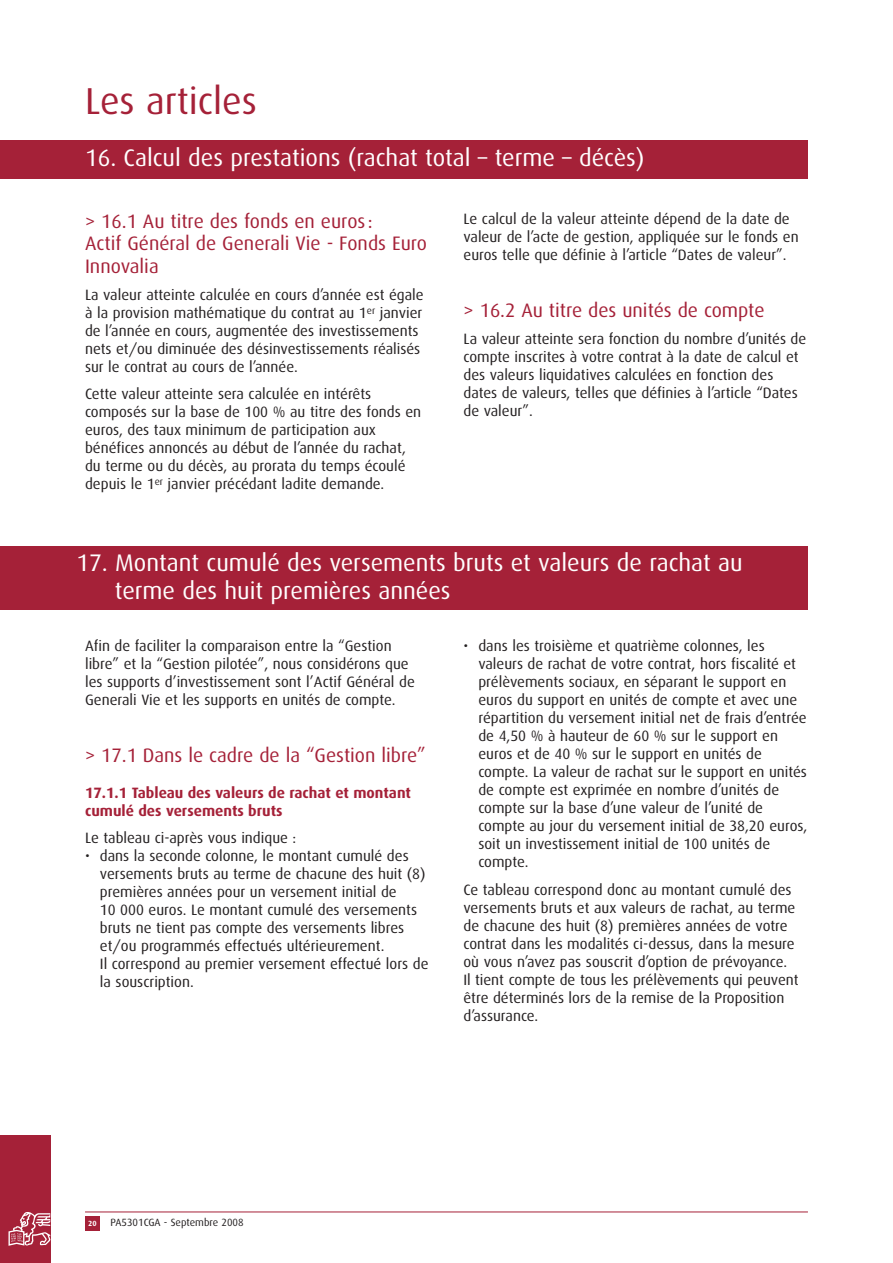
<style>
.page{position:relative;width:893px;height:1263px;background:#fff}
.page>*{position:absolute;margin:0;border:0;box-sizing:border-box;transform-origin:0 0}
.t1{font:37.5px "Dax";color:#a52138}
.t2{font:24px/28.5px "Dax";color:#fff}
.t3{font:19.5px/22.4px "Dax";color:#a52138}
.t4{font:15px/18px "Dax";color:#231f20}
.t5{font:700 15px/18px "Dax";color:#a52138}
.t6{font:10.5px "Dax";color:#231f20}
.t7{font:700 7.5px "Dax";color:#fff}
</style>
<div class="page">
<div style="left:0;top:1135px;width:51px;height:128px;background:#a52138"></div>
<svg style="left:9px;top:1212px;width:41px;height:34px"></svg>
<hr style="left:85px;top:1211px;width:723px;height:1px;background:#a52138">
<div style="left:85px;top:1216px;width:15px;height:15px;background:#a52138"></div>
<div style="left:0;top:140px;width:808px;height:39px;background:#a52138"></div>
<div style="left:0;top:546px;width:808px;height:64px;background:#a52138"></div>
<h1 class="t1" style="left:85px;top:85px;width:173px">Les articles</h1>
<h2 class="t2" style="left:85px;top:145px;width:561px">16. Calcul des prestations (rachat total – terme – décès)</h2>
<h3 class="t3" style="left:85px;top:211px;width:343px">&gt; 16.1 Au titre des fonds en euros:<br>Actif Général de Generali Vie - Fonds Euro<br>Innovalia</h3>
<p class="t4" style="left:85px;top:286px;width:340px">La valeur atteinte calculée en cours d’année est égale à la provision mathématique du contrat au 1<sup>er</sup> janvier de l’année en cours, augmentée des investissements nets et/ou diminuée des désinvestissements réalisés sur le contrat au cours de l’année.</p>
<p class="t4" style="left:85px;top:385px;width:338px">Cette valeur atteinte sera calculée en intérêts composés sur la base de 100 % au titre des fonds en euros, des taux minimum de participation aux bénéfices annoncés au début de l’année du rachat, du terme ou du décès, au prorata du temps écoulé depuis le 1<sup>er</sup> janvier précédant ladite demande.</p>
<p class="t4" style="left:463px;top:211px;width:337px">Le calcul de la valeur atteinte dépend de la date de valeur de l’acte de gestion, appliquée sur le fonds en euros telle que définie à l’article “Dates de valeur”.</p>
<h3 class="t3" style="left:463px;top:300px;width:303px">&gt; 16.2 Au titre des unités de compte</h3>
<p class="t4" style="left:463px;top:331px;width:344px">La valeur atteinte sera fonction du nombre d’unités de compte inscrites à votre contrat à la date de calcul et des valeurs liquidatives calculées en fonction des dates de valeurs, telles que définies à l’article “Dates de valeur”.</p>
<h2 class="t2" style="left:115px;top:550px;width:629px;text-indent:-38px">17. Montant cumulé des versements bruts et valeurs de rachat au terme des huit premières années</h2>
<p class="t4" style="left:85px;top:638px;width:331px">Afin de faciliter la comparaison entre la “Gestion libre” et la “Gestion pilotée”, nous considérons que les supports d’investissement sont l’Actif Général de Generali Vie et les supports en unités de compte.</p>
<h3 class="t3" style="left:85px;top:745px;width:342px">&gt; 17.1 Dans le cadre de la “Gestion libre”</h3>
<p class="t5" style="left:85px;top:785px;width:327px">17.1.1 Tableau des valeurs de rachat et montant cumulé des versements bruts</p>
<p class="t4" style="left:85px;top:830px;width:213px">Le tableau ci-après vous indique :</p>
<p class="t4" style="left:100px;top:848px;width:330px;text-indent:-15px">• dans la seconde colonne, le montant cumulé des versements bruts au terme de chacune des huit (8) premières années pour un versement initial de<br>10 000 euros. Le montant cumulé des versements bruts ne tient pas compte des versements libres et/ou programmés effectués ultérieurement.<br>Il correspond au premier versement effectué lors de la souscription.</p>
<p class="t4" style="left:478px;top:638px;width:330px;text-indent:-15px">• dans les troisième et quatrième colonnes, les valeurs de rachat de votre contrat, hors fiscalité et prélèvements sociaux, en séparant le support en euros du support en unités de compte et avec une répartition du versement initial net de frais d’entrée de 4,50 % à hauteur de 60 % sur le support en euros et de 40 % sur le support en unités de compte. La valeur de rachat sur le support en unités de compte est exprimée en nombre d’unités de compte sur la base d’une valeur de l’unité de compte au jour du versement initial de 38,20 euros, soit un investissement initial de 100 unités de compte.</p>
<p class="t4" style="left:463px;top:881px;width:337px">Ce tableau correspond donc au montant cumulé des versements bruts et aux valeurs de rachat, au terme de chacune des huit (8) premières années de votre contrat dans les modalités ci-dessus, dans la mesure où vous n’avez pas souscrit d’option de prévoyance.<br>Il tient compte de tous les prélèvements qui peuvent être déterminés lors de la remise de la Proposition d’assurance.</p>
<p class="t7" style="left:88px;top:1220px;width:10px">20</p>
<p class="t6" style="left:111px;top:1217px;width:135px">PA5301CGA - Septembre 2008</p>
</div>
